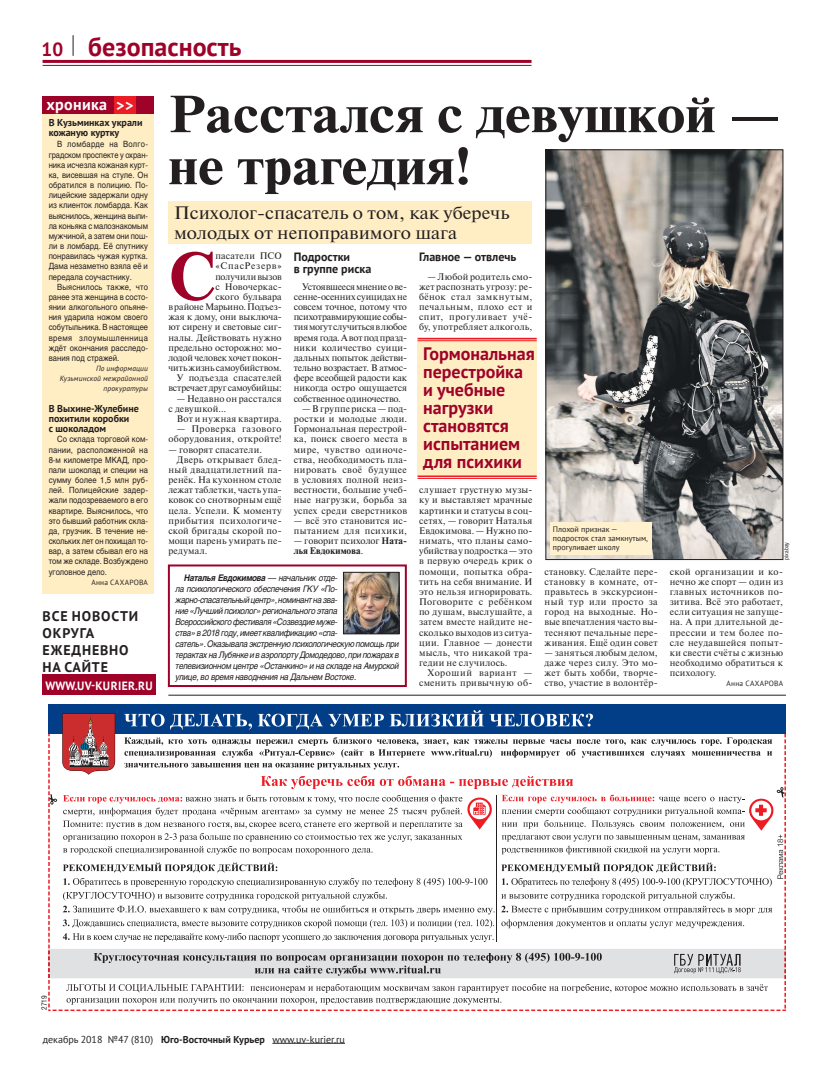
<style>
.page{position:relative;width:820px;height:1078px;background:#fff}
.page>*{position:absolute;margin:0;border:0;box-sizing:border-box;transform-origin:0 0}
.t1{font:700 67.6px "Newton C";color:#9e0229}
.t2{font:700 52px/52px "Newton C";color:#231f20;scale:1.1 1}
.t3{font:700 26px "PT Sans";color:#9e0229}
.t4{font:700 19px "PT Sans";color:#9e0229}
.t5{font:700 18px/18px "PT Sans";color:#9e0229}
.t6{font:18px/20px "Newton C";color:#231f20;scale:1.06 1}
.t7{font:700 16px "PT Sans";letter-spacing:.02em;color:#fff}
.t8{font:700 14px/17px "PT Sans";letter-spacing:.06em;color:#231f20}
.t9{font:700 12px/12px "PT Sans";color:#231f20}
.t10{font:700 12px "PT Sans";letter-spacing:.04em;color:#fff;scale:.96 1}
.t11{font:700 10px/10px "PT Sans";color:#231f20}
.t12{font:10px "PT Sans";color:#231f20}
.t13{font:9.5px/10.2px "Newton C";letter-spacing:.02em;color:#231f20;text-align:justify}
.t14{font:9.5px/10.2px "Newton C";color:#231f20;text-align:right}
.t15{font:9.5px/10.2px "Newton C";letter-spacing:.04em;color:#231f20;text-align:right}
.t16{font:700 9.5px/10.2px "Newton C";letter-spacing:.01em;color:#231f20}
.t17{font:9.5px/10.2px "Newton C";letter-spacing:.05em;color:#231f20;text-align:right}
.t18{font:9.5px "Newton C";letter-spacing:.045em;color:#231f20}
.t19{font:italic 9px/11px "Helios";letter-spacing:-.03em;color:#231f20;scale:.9 1}
.t20{font:8.5px/10.2px "Helios";color:#231f20;text-align:justify;scale:.9 1}
.t21{font:8px/9px "PT Sans";color:#231f20}
.t22{font:italic 7.5px/10.2px "PT Sans";letter-spacing:.015em;color:#231f20;text-align:right}
.t23{font:7.5px "PT Sans";letter-spacing:.03em;color:#231f20}
.t24{font:7.5px "Helios Cond";color:#231f20}
.t25{font:6px "Helios Cond";color:#231f20}
.s1{font-weight:400}
.s2{font-weight:700}
</style>
<div class="page">
<hr style="left:272px;top:1042px;width:73px;height:1px;background:#231f20">
<svg style="left:73px;top:35px;width:1px;height:21px"></svg>
<hr style="left:43px;top:60px;width:488px;height:3px;background:#9e0229">
<hr style="left:43px;top:65px;width:488px;height:1px;background:#9e0229">
<div style="left:42px;top:97px;width:112px;height:497px;background:#ffedc4"></div>
<div style="left:42px;top:97px;width:112px;height:17px;background:#9e0229"></div>
<div style="left:114px;top:97px;width:21px;height:17px;background:#ed1c24"></div>
<div style="left:417px;top:339px;width:119px;height:136px;background:#ffedc4"></div>
<hr style="left:417px;top:338px;width:119px;height:1px;background:#ed1c24">
<hr style="left:417px;top:340px;width:119px;height:1px;background:#ed1c24">
<hr style="left:417px;top:475px;width:119px;height:2px;background:#ed1c24">
<hr style="left:417px;top:478px;width:119px;height:1px;background:#ed1c24">
<img style="left:547px;top:152px;width:233px;height:405px">
<div style="left:545px;top:150px;width:237px;height:409px;border:1px solid #231f20"></div>
<div style="left:168px;top:201px;width:363px;height:43px;background:#ffedc4"></div>
<div style="left:42px;top:674px;width:113px;height:21px;background:#9e0229"></div>
<svg style="left:48px;top:733px;width:737px;height:277px"></svg>
<div style="left:48px;top:704px;width:737px;height:29px;background:#023e88"></div>
<svg style="left:49px;top:710px;width:735px;height:231px"></svg>
<svg style="left:48px;top:948px;width:737px;height:56px"></svg>
<hr style="left:168px;top:694px;width:617px;height:1px;background:#231f20">
<div style="left:168px;top:564px;width:238px;height:123px;border:2px solid #9e0229"></div>
<img style="left:345px;top:574px;width:52px;height:58px">
<div style="left:343px;top:572px;width:56px;height:62px;border:1px solid #231f20"></div>
<div style="left:550px;top:522px;width:101px;height:33px;background:#fff0ce"></div>
<h3 class="t4" style="left:42px;top:36px;width:23px">10</h3>
<h3 class="t3" style="left:88px;top:29px;width:155px">безопасность</h3>
<h3 class="t7" style="left:47px;top:93px;width:88px">хроника &gt;&gt;</h3>
<h2 class="t2" style="left:168px;top:93px;width:557px">Расстался с девушкой — не трагедия!</h2>
<p class="t11" style="left:49px;top:117px;width:95px">В Кузьминках украли кожаную куртку</p>
<p class="t20" style="left:49px;top:140px;width:112px;text-indent:9px">В ломбарде на Волго&shy;градском проспекте у охран&shy;ника исчезла кожаная курт&shy;ка, висевшая на стуле. Он обратился в полицию. По&shy;лицейские задержали одну из клиенток ломбарда. Как выяснилось, женщина выпи&shy;ла коньяка с малознакомым мужчиной, а затем они пош&shy;ли в ломбард. Её спутнику понравилась чужая куртка.<br>Дама незаметно взяла её и передала соучастнику.</p>
<p class="t20" style="left:49px;top:282px;width:112px;text-indent:9px">Выяснилось также, что ранее эта женщина в состо&shy;янии алкогольного опьяне&shy;ния ударила ножом своего собутыльника. В настоящее время злоумышленница ждёт окончания расследо&shy;вания под стражей.</p>
<p class="t22" style="left:60px;top:363px;width:90px">По информации<br>Кузьминской межрайонной прокуратуры</p>
<p class="t11" style="left:49px;top:403px;width:92px">В Выхине-Жулебине похитили коробки<br>с шоколадом</p>
<p class="t20" style="left:49px;top:435px;width:112px;text-indent:9px">Со склада торговой ком&shy;пании, расположенной на 8-м километре МКАД, про&shy;пали шоколад и специи на сумму более 1,5 млн руб&shy;лей. Полицейские задер&shy;жали подозреваемого в его квартире. Выяснилось, что это бывший работник скла&shy;да, грузчик. В течение не&shy;скольких лет он похищал то&shy;вар, а затем сбывал его на том же складе. Возбуждено уголовное дело.</p>
<p class="t23" style="left:91px;top:577px;width:58px">Анна САХАРОВА</p>
<h3 class="t6" style="left:174px;top:204px;width:318px">Психолог-спасатель о том, как уберечь молодых от непоправимого шага</h3>
<h1 class="t1" style="left:168px;top:252px;width:49px">С</h1>
<p class="t9" style="left:293px;top:250px;width:79px">Подростки<br>в группе риска</p>
<p class="t13" style="left:293px;top:282px;width:115px;text-indent:9px">Устоявшееся мнение о ве&shy;сенне-осенних суицидах не совсем точное, потому что психотравмирующие собы&shy;тия могут случиться в любое время года. А вот под празд&shy;ники количество суици&shy;дальных попыток действи&shy;тельно возрастает. В атмос&shy;фере всеобщей радости как никогда остро ощущается собственное одиночество.</p>
<p class="t13" style="left:293px;top:404px;width:115px;text-indent:9px">— В группе риска — под&shy;ростки и молодые люди.<br>Гормональная перестрой&shy;ка, поиск своего места в мире, чувство одиноче&shy;ства, необходимость пла&shy;нировать своё будущее в условиях полной неиз&shy;вестности, большие учеб&shy;ные нагрузки, борьба за успех среди сверстников</p>
<p class="t13" style="left:293px;top:516px;width:115px">— всё это становится ис&shy;пытанием для психики,</p>
<p class="t16" style="left:293px;top:536px;width:115px"><span class="s1">— говорит психолог</span> Ната&shy;лья Евдокимова<span class="s1">.</span></p>
<p class="t14" style="left:168px;top:252px;width:115px">пасатели ПСО «СпасРезерв»<br>получили вызов<br>с Новочеркас-<br>ского бульвара<br>в районе Марьино. Подъез&shy;жая к дому, они выключа&shy;ют сирену и световые сиг&shy;налы. Действовать нужно предельно осторожно: мо&shy;лодой человек хочет покон&shy;чить жизнь самоубийством.<br>У подъезда спасателей встречает друг самоубийцы:</p>
<p class="t13" style="left:168px;top:394px;width:115px;text-indent:9px">— Недавно он расстался с девушкой…</p>
<p class="t13" style="left:177px;top:414px;width:106px">Вот и нужная квартира.</p>
<p class="t15" style="left:168px;top:424px;width:115px">— Проверка газового оборудования, откройте!</p>
<p class="t13" style="left:168px;top:445px;width:95px">— говорят спасатели.</p>
<p class="t13" style="left:177px;top:455px;width:106px">Дверь открывает блед-</p>
<p class="t18" style="left:168px;top:466px;width:115px">ный двадцатилетний па-</p>
<p class="t13" style="left:168px;top:475px;width:115px">ренёк. На кухонном столе</p>
<p class="t13" style="left:168px;top:485px;width:115px">лежат таблетки, часть упа-</p>
<p class="t13" style="left:168px;top:496px;width:115px">ковок со снотворным ещё</p>
<p class="t13" style="left:168px;top:506px;width:115px">цела. Успели. К моменту</p>
<p class="t15" style="left:168px;top:516px;width:115px">прибытия психологиче-</p>
<p class="t13" style="left:168px;top:526px;width:115px">ской бригады скорой по-</p>
<p class="t13" style="left:168px;top:536px;width:115px">мощи парень умирать пе-</p>
<p class="t13" style="left:168px;top:546px;width:41px">редумал.</p>
<p class="t9" style="left:419px;top:251px;width:99px">Главное — отвлечь</p>
<p class="t13" style="left:419px;top:272px;width:115px;text-indent:9px">— Любой родитель смо&shy;жет распознать угрозу: ре&shy;бёнок стал замкнутым, печальным, плохо ест и спит, прогуливает учё&shy;бу, употреб ляет алкоголь,</p>
<h3 class="t5" style="left:423px;top:344px;width:113px">Гормональная перестройка и учебные нагрузки становятся испытанием для психики</h3>
<p class="t13" style="left:419px;top:485px;width:115px">слушает грустную музы&shy;ку и выставляет мрачные картинки и статусы в соц&shy;сетях, — говорит Наталья Евдокимова. — Нужно по&shy;нимать, что планы само&shy;убийства у подростка — это в первую очередь крик о помощи, попытка обра&shy;тить на себя внимание. И это нельзя игнорировать.<br>Поговорите с ребёнком по душам, выслушайте, а затем вместе найдите не&shy;сколько выходов из ситуа&shy;ции. Главное — донести мысль, что никакой тра&shy;гедии не случилось.</p>
<p class="t17" style="left:419px;top:668px;width:115px">Хороший вариант — сменить привычную об-</p>
<p class="t21" style="left:552px;top:524px;width:96px">Плохой признак — подросток стал замкнутым, прогуливает школу</p>
<p class="t25" style="left:782px;top:559px;width:19px;rotate:-90deg">pixabay</p>
<p class="t13" style="left:544px;top:567px;width:115px">становку. Сделайте пере&shy;становку в комнате, от&shy;правьтесь в экскурсион&shy;ный тур или просто за город на выходные. Но&shy;вые впечатления часто вы&shy;тесняют печальные пере&shy;живания. Ещё один совет</p>
<p class="t13" style="left:544px;top:648px;width:115px">— заняться любым делом, даже через силу. Это мо&shy;жет быть хобби, творче&shy;ство, участие в волонтёр-</p>
<p class="t13" style="left:669px;top:567px;width:115px">ской организации и ко&shy;нечно же спорт — один из главных источников по&shy;зитива. Всё это работает, если ситуация не запуще&shy;на. А при длительной де&shy;прессии и тем более по&shy;сле неудавшейся попыт&shy;ки свести счёты с жизнью необходимо обратиться к психологу.</p>
<p class="t23" style="left:726px;top:678px;width:58px">Анна САХАРОВА</p>
<p class="t19" style="left:175px;top:572px;width:250px;text-indent:9px"><span class="s2">Наталья Евдокимова</span> — начальник отде-<br>ла психологического обеспечения ГКУ «По&shy;жарно-спасательный центр», номинант на зва-<br>ние «Лучший психолог» регионального этапа<br>Всероссийского фестиваля «Созвездие муже-<br>ства» в 2018 году, имеет квалификацию «спа-<br>сатель». Оказывала экстренную психологическую помощь при терактах на Лубянке и в аэропорту Домодедово, при пожарах в телевизионном центре «Останкино» и на складе на Амурской улице, во время наводнения на Дальнем Востоке.</p>
<h3 class="t8" style="left:43px;top:607px;width:97px">ВСЕ НОВОСТИ<br>ОКРУГА<br>ЕЖЕДНЕВНО<br>НА САЙТЕ</h3>
<p class="t10" style="left:45px;top:677px;width:113px">WWW.UV-KURIER.RU</p>
<p class="t24" style="left:40px;top:1009px;width:16px;rotate:-90deg">2719</p>
<p class="t12" style="left:43px;top:1032px;width:303px">декабрь 2018 №47 (810) <span class="s2">Юго-Восточный Курьер</span> www.uv-kurier.ru</p>
</div>
